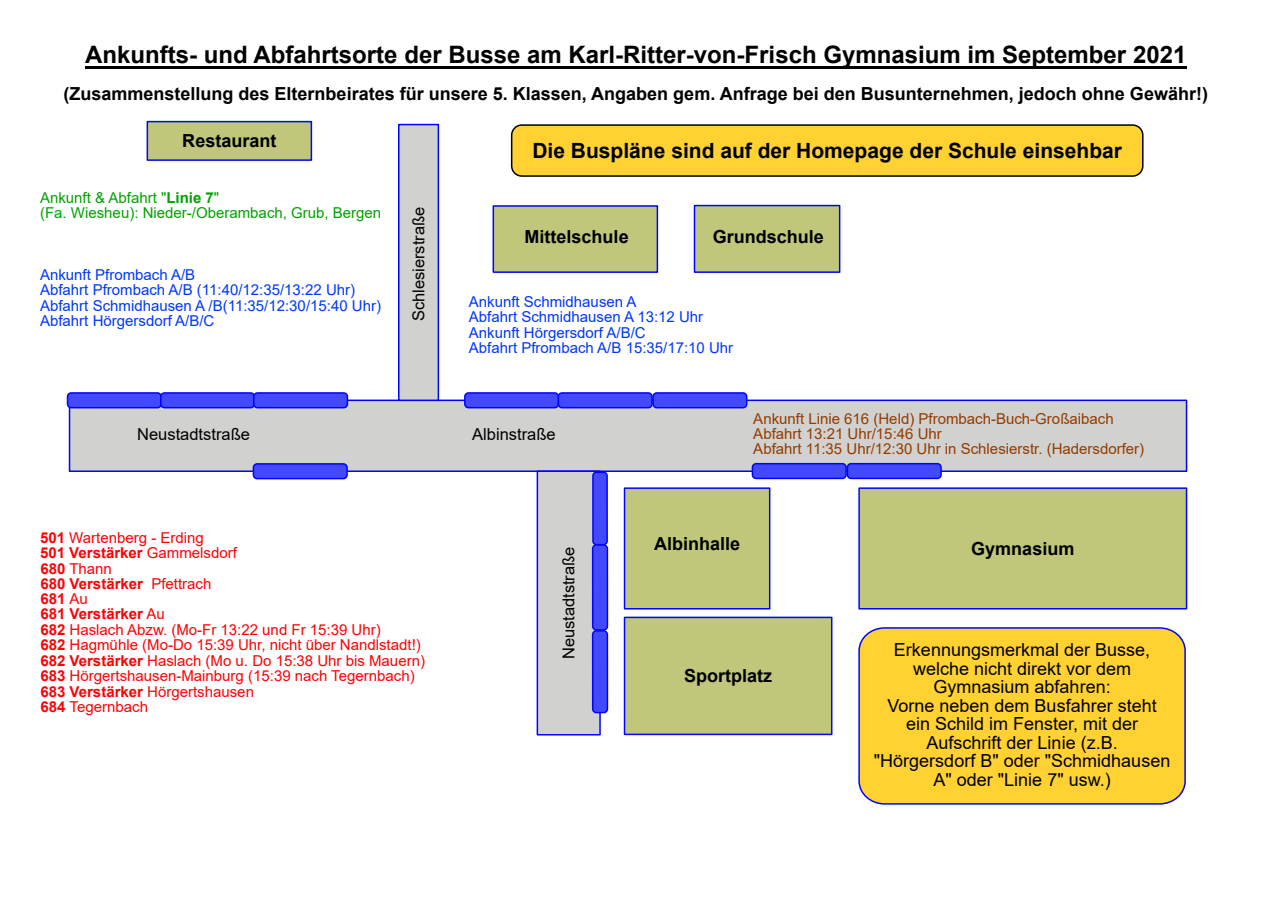
<style>
.page{position:relative;width:1264px;height:918px;background:#fff}
.page>*{position:absolute;margin:0;border:0;box-sizing:border-box;transform-origin:0 0}
.t1{font:700 24px "Arial";color:#000}
.t2{font:700 21px "Arial";color:#000}
.t3{font:18px/18.6px "Arial";color:#000;text-align:center}
.t4{font:700 18px "Arial";color:#000}
.t5{font:16.5px "Arial";color:#000}
.t6{font:15px/15.3px "Arial";color:#ff0005}
.t7{font:15px/15.5px "Arial";color:#0036ff}
.t8{font:15px/15px "Arial";color:#933b00}
.t9{font:15px/15.5px "Arial";color:#00a202}
.s1{font-weight:700}
</style>
<div class="page">
<div style="left:511px;top:124px;width:632px;height:53px;background:#ffd232;border:2px solid #000;border-radius:10px"></div>
<div style="left:69px;top:400px;width:1118px;height:72px;background:#d1d1cf;border:2px solid #0004ff"></div>
<div style="left:492px;top:205px;width:166px;height:68px;background:#c0c77a;border:2px solid #0004ff"></div>
<div style="left:693px;top:205px;width:147px;height:68px;background:#c0c77a;border:2px solid #0004ff"></div>
<div style="left:623px;top:487px;width:147px;height:123px;background:#c0c77a;border:2px solid #0004ff"></div>
<div style="left:623px;top:617px;width:209px;height:118px;background:#c0c77a;border:2px solid #0004ff"></div>
<div style="left:858px;top:487px;width:329px;height:123px;background:#c0c77a;border:2px solid #0004ff"></div>
<div style="left:146px;top:121px;width:166px;height:40px;background:#c0c77a;border:2px solid #0004ff"></div>
<div style="left:398px;top:124px;width:41px;height:277px;background:#d1d1cf;border:2px solid #0004ff"></div>
<div style="left:536px;top:470px;width:64px;height:266px;background:#d1d1cf;border:2px solid #0004ff"></div>
<div style="left:67px;top:392px;width:95px;height:16px;background:#4249ff;border:2px solid #0004ff;border-radius:4px"></div>
<div style="left:160px;top:392px;width:95px;height:16px;background:#4249ff;border:2px solid #0004ff;border-radius:4px"></div>
<div style="left:253px;top:392px;width:95px;height:16px;background:#4249ff;border:2px solid #0004ff;border-radius:4px"></div>
<div style="left:253px;top:463px;width:95px;height:16px;background:#4249ff;border:2px solid #0004ff;border-radius:4px"></div>
<div style="left:592px;top:472px;width:16px;height:73px;background:#4249ff;border:2px solid #0004ff;border-radius:4px"></div>
<div style="left:592px;top:544px;width:16px;height:87px;background:#4249ff;border:2px solid #0004ff;border-radius:4px"></div>
<div style="left:592px;top:630px;width:16px;height:83px;background:#4249ff;border:2px solid #0004ff;border-radius:4px"></div>
<div style="left:464px;top:392px;width:95px;height:16px;background:#4249ff;border:2px solid #0004ff;border-radius:4px"></div>
<div style="left:557px;top:392px;width:95px;height:16px;background:#4249ff;border:2px solid #0004ff;border-radius:4px"></div>
<div style="left:652px;top:392px;width:95px;height:16px;background:#4249ff;border:2px solid #0004ff;border-radius:4px"></div>
<div style="left:751px;top:463px;width:95px;height:16px;background:#4249ff;border:2px solid #0004ff;border-radius:4px"></div>
<div style="left:846px;top:463px;width:95px;height:16px;background:#4249ff;border:2px solid #0004ff;border-radius:4px"></div>
<div style="left:858px;top:627px;width:328px;height:178px;background:#ffd232"></div>
<hr style="left:85px;top:66px;width:1101px;height:2px;background:#000">
<h1 class="t1" style="left:85px;top:46px;width:1102px">Ankunfts- und Abfahrtsorte der Busse am Karl-Ritter-von-Frisch Gymnasium im September 2021</h1>
<p class="t4" style="left:63px;top:87px;width:1145px">(Zusammenstellung des Elternbeirates für unsere 5. Klassen, Angaben gem. Anfrage bei den Busunternehmen, jedoch ohne Gewähr!)</p>
<p class="t4" style="left:182px;top:134px;width:96px">Restaurant</p>
<p class="t9" style="left:40px;top:191px;width:342px">Ankunft &amp; Abfahrt "<span class="s1">Linie 7</span>"<br>(Fa. Wiesheu): Nieder-/Oberambach, Grub, Bergen</p>
<p class="t7" style="left:40px;top:268px;width:342px">Ankunft Pfrombach A/B<br>Abfahrt Pfrombach A/B (11:40/12:35/13:22 Uhr)<br>Abfahrt Schmidhausen A /B(11:35/12:30/15:40 Uhr)<br>Abfahrt Hörgersdorf A/B/C</p>
<p class="t5" style="left:412px;top:321px;width:116px;rotate:-90deg">Schlesierstraße</p>
<h2 class="t2" style="left:532px;top:143px;width:591px">Die Buspläne sind auf der Homepage der Schule einsehbar</h2>
<p class="t4" style="left:524px;top:230px;width:106px">Mittelschule</p>
<p class="t4" style="left:712px;top:230px;width:113px">Grundschule</p>
<p class="t7" style="left:469px;top:295px;width:266px">Ankunft Schmidhausen A<br>Abfahrt Schmidhausen A 13:12 Uhr<br>Ankunft Hörgersdorf A/B/C<br>Abfahrt Pfrombach A/B 15:35/17:10 Uhr</p>
<p class="t5" style="left:137px;top:428px;width:114px">Neustadtstraße</p>
<p class="t5" style="left:472px;top:428px;width:85px">Albinstraße</p>
<p class="t6" style="left:40px;top:532px;width:386px"><span class="s1">501</span> Wartenberg - Erding<br><span class="s1">501 Verstärker</span> Gammelsdorf<br><span class="s1">680</span> Thann<br><span class="s1">680 Verstärker</span> Pfettrach<br><span class="s1">681</span> Au<br><span class="s1">681 Verstärker</span> Au<br><span class="s1">682</span> Haslach Abzw. (Mo-Fr 13:22 und Fr 15:39 Uhr)<br><span class="s1">682</span> Hagmühle (Mo-Do 15:39 Uhr, nicht über Nandlstadt!)<br><span class="s1">682 Verstärker</span> Haslach (Mo u. Do 15:38 Uhr bis Mauern)<br><span class="s1">683</span> Hörgertshausen-Mainburg (15:39 nach Tegernbach)<br><span class="s1">683 Verstärker</span> Hörgertshausen<br><span class="s1">684</span> Tegernbach</p>
<p class="t5" style="left:562px;top:659px;width:114px;rotate:-90deg">Neustadtstraße</p>
<p class="t8" style="left:753px;top:413px;width:392px">Ankunft Linie 616 (Held) Pfrombach-Buch-Großaibach<br>Abfahrt 13:21 Uhr/15:46 Uhr<br>Abfahrt 11:35 Uhr/12:30 Uhr in Schlesierstr. (Hadersdorfer)</p>
<p class="t4" style="left:654px;top:537px;width:88px">Albinhalle</p>
<p class="t4" style="left:971px;top:542px;width:105px">Gymnasium</p>
<p class="t4" style="left:684px;top:669px;width:89px">Sportplatz</p>
<p class="t3" style="left:873px;top:642px;width:298px">Erkennungsmerkmal der Busse, welche nicht direkt vor dem<br>Gymnasium abfahren:<br>Vorne neben dem Busfahrer steht ein Schild im Fenster, mit der<br>Aufschrift der Linie (z.B. "Hörgersdorf B" oder "Schmidhausen<br>A" oder "Linie 7" usw.)</p>
</div>
